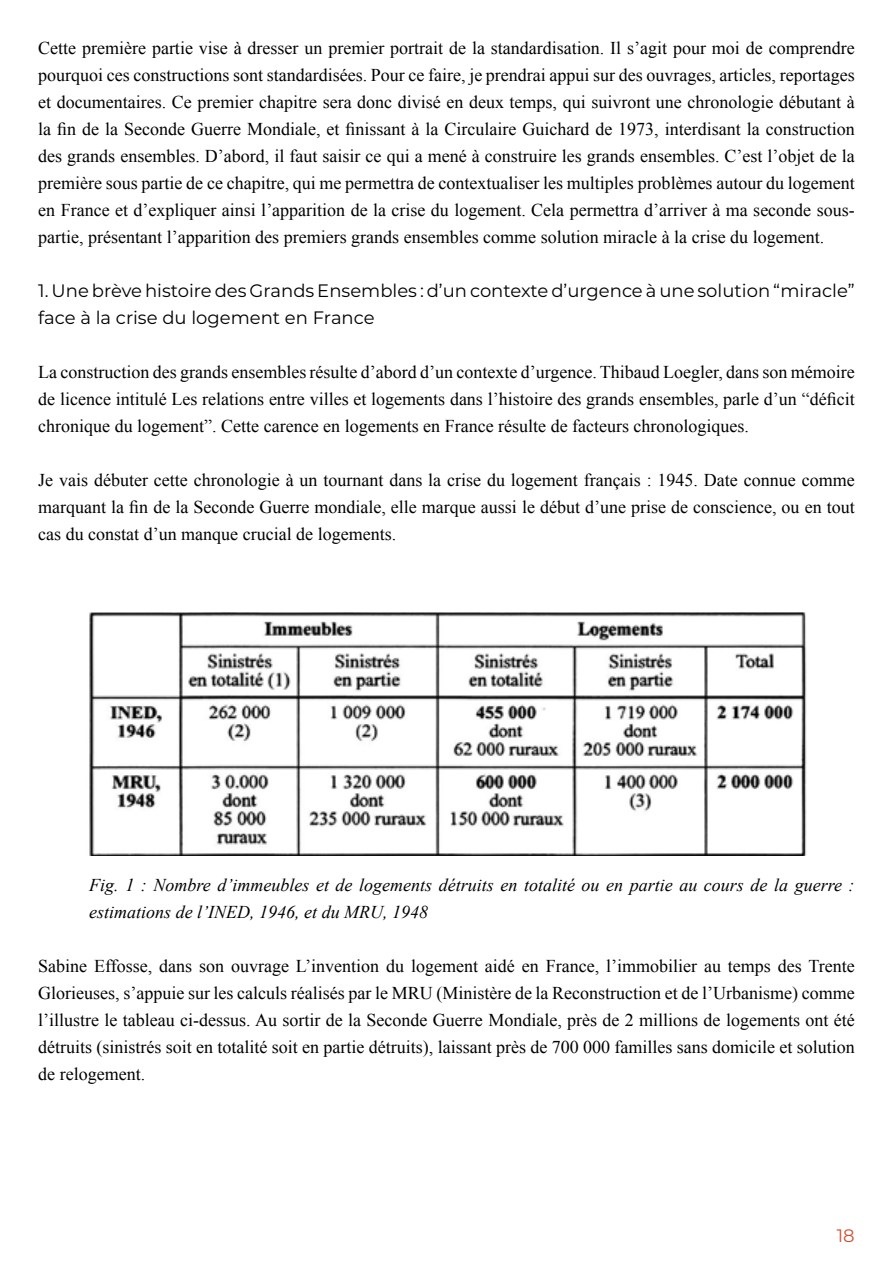
<style>
.page{position:relative;width:893px;height:1263px;background:#fff}
.page>*{position:absolute;margin:0;border:0;box-sizing:border-box;transform-origin:0 0}
.t1{font:18px/27px "Times New Roman";color:#000;text-align:justify}
.t2{font:italic 18px/27px "Times New Roman";color:#000}
.t3{font:18px/27px "Montserrat";color:#000}
.t4{font:18px "Montserrat";color:#ce4f31}
</style>
<div class="page">
<img style="left:89px;top:612px;width:718px;height:243px">
<p class="t1" style="left:38px;top:34px;width:818px">Cette première partie vise à dresser un premier portrait de la standardisation. Il s’agit pour moi de comprendre pourquoi ces constructions sont standardisées. Pour ce faire, je prendrai appui sur des ouvrages, articles, reportages et documentaires. Ce premier chapitre sera donc divisé en deux temps, qui suivront une chronologie débutant à la fin de la Seconde Guerre Mondiale, et finissant à la Circulaire Guichard de 1973, interdisant la construction des grands ensembles. D’abord, il faut saisir ce qui a mené à construire les grands ensembles. C’est l’objet de la première sous partie de ce chapitre, qui me permettra de contextualiser les multiples problèmes autour du logement en France et d’expliquer ainsi l’apparition de la crise du logement. Cela permettra d’arriver à ma seconde sous&shy;partie, présentant l’apparition des premiers grands ensembles comme solution miracle à la crise du logement.</p>
<p class="t3" style="left:38px;top:276px;width:818px">1. Une brève histoire des Grands Ensembles : d’un contexte d’urgence à une solution “miracle” face à la crise du logement en France</p>
<p class="t1" style="left:38px;top:358px;width:818px">La construction des grands ensembles résulte d’abord d’un contexte d’urgence. Thibaud Loegler, dans son mémoire de licence intitulé Les relations entre villes et logements dans l’histoire des grands ensembles, parle d’un “déficit chronique du logement”. Cette carence en logements en France résulte de facteurs chronologiques.</p>
<p class="t1" style="left:38px;top:466px;width:818px">Je vais débuter cette chronologie à un tournant dans la crise du logement français : 1945. Date connue comme marquant la fin de la Seconde Guerre mondiale, elle marque aussi le début d’une prise de conscience, ou en tout cas du constat d’un manque crucial de logements.</p>
<p class="t2" style="left:89px;top:871px;width:767px">Fig. 1 : Nombre d’immeubles et de logements détruits en totalité ou en partie au cours de la guerre : estimations de l’INED, 1946, et du MRU, 1948</p>
<p class="t1" style="left:38px;top:952px;width:818px">Sabine Effosse, dans son ouvrage L’invention du logement aidé en France, l’immobilier au temps des Trente Glorieuses, s’appuie sur les calculs réalisés par le MRU (Ministère de la Reconstruction et de l’Urbanisme) comme l’illustre le tableau ci-dessus. Au sortir de la Seconde Guerre Mondiale, près de 2 millions de logements ont été détruits (sinistrés soit en totalité soit en partie détruits), laissant près de 700 000 familles sans domicile et solution de relogement.</p>
<p class="t4" style="left:837px;top:1223px;width:19px">18</p>
</div>
